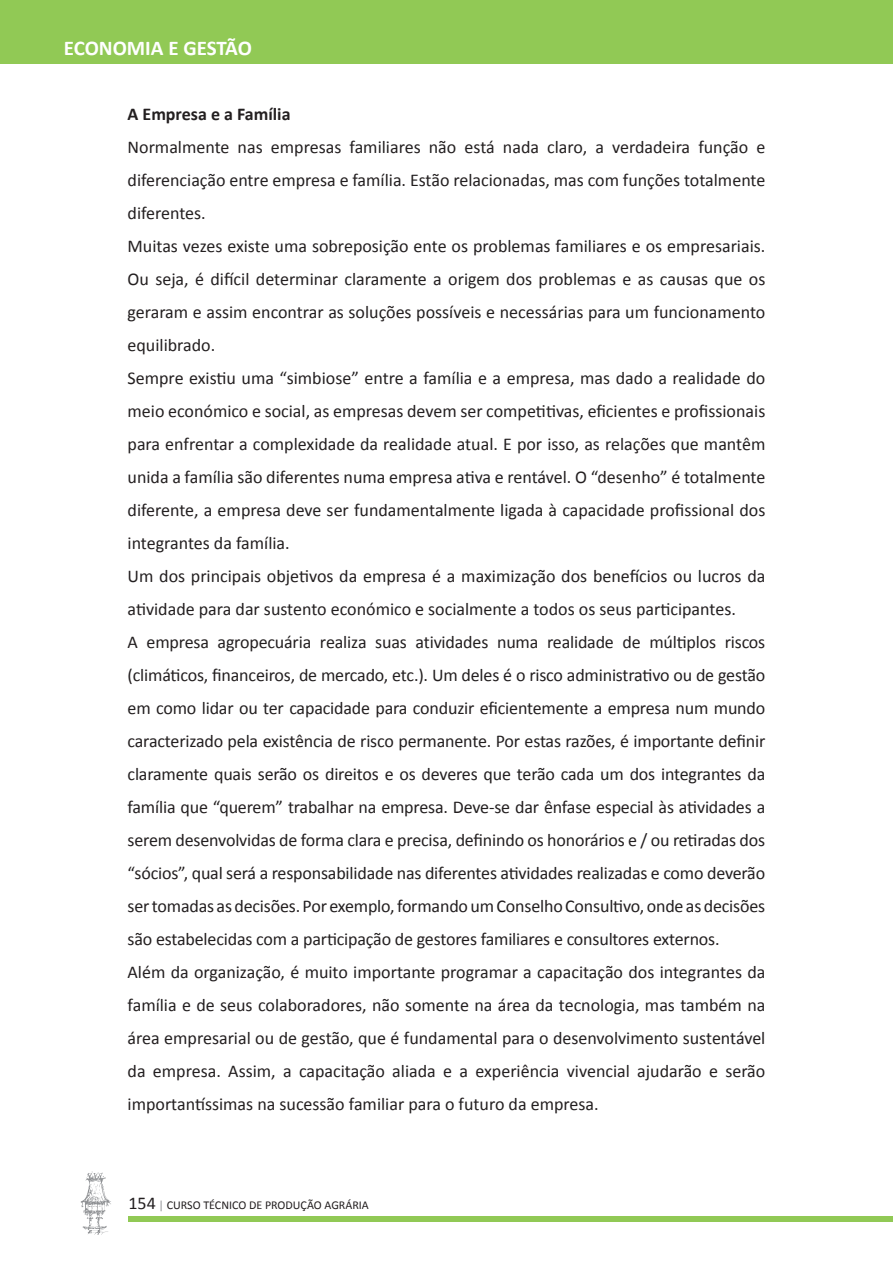
<style>
.page{position:relative;width:893px;height:1263px;background:#fff}
.page>*{position:absolute;margin:0;border:0;box-sizing:border-box;transform-origin:0 0}
.t1{font:700 21px "Calibri";letter-spacing:-.005em;color:#fff}
.Tx_Normal{font:18px/33px "Calibri";color:#231f20;text-align:justify}
.Tx_Normal-2{font:700 18px "Calibri";color:#231f20}
.t2{font:12px "Calibri";color:#231f20}
.s1{font-size:18px}
.s2{color:#8f9194}
</style>
<div class="page">
<div style="left:128px;top:1216px;width:765px;height:5px;background:#91c955"></div>
<div style="left:0;top:0;width:893px;height:64px;background:#91c955"></div>
<svg style="left:80px;top:1171px;width:31px;height:64px"></svg>
<p class="t1" style="left:64px;top:35px;width:190px">ECONOMIA E GESTÃO</p>
<p class="Tx_Normal-2" style="left:128px;top:102px;width:165px">A Empresa e a Família</p>
<p class="Tx_Normal" style="left:128px;top:130px;width:639px">Normalmente nas empresas familiares não está nada claro, a verdadeira função e diferenciação entre empresa e família. Estão relacionadas, mas com funções totalmente diferentes.</p>
<p class="Tx_Normal" style="left:128px;top:229px;width:639px">Muitas vezes existe uma sobreposição ente os problemas familiares e os empresariais.<br>Ou seja, é difícil determinar claramente a origem dos problemas e as causas que os geraram e assim encontrar as soluções possíveis e necessárias para um funcionamento equilibrado.</p>
<p class="Tx_Normal" style="left:128px;top:361px;width:639px">Sempre existiu uma “simbiose” entre a família e a empresa, mas dado a realidade do meio económico e social, as empresas devem ser competitivas, eficientes e profissionais para enfrentar a complexidade da realidade atual. E por isso, as relações que mantêm unida a família são diferentes numa empresa ativa e rentável. O “desenho” é totalmente diferente, a empresa deve ser fundamentalmente ligada à capacidade profissional dos integrantes da família.</p>
<p class="Tx_Normal" style="left:128px;top:559px;width:639px">Um dos principais objetivos da empresa é a maximização dos benefícios ou lucros da atividade para dar sustento económico e socialmente a todos os seus participantes.</p>
<p class="Tx_Normal" style="left:128px;top:625px;width:639px">A empresa agropecuária realiza suas atividades numa realidade de múltiplos riscos (climáticos, financeiros, de mercado, etc.). Um deles é o risco administrativo ou de gestão em como lidar ou ter capacidade para conduzir eficientemente a empresa num mundo caracterizado pela existência de risco permanente. Por estas razões, é importante definir claramente quais serão os direitos e os deveres que terão cada um dos integrantes da família que “querem” trabalhar na empresa. Deve-se dar ênfase especial às atividades a serem desenvolvidas de forma clara e precisa, definindo os honorários e / ou retiradas dos “sócios”, qual será a responsabilidade nas diferentes atividades realizadas e como deverão ser tomadas as decisões. Por exemplo, formando um Conselho Consultivo, onde as decisões são estabelecidas com a participação de gestores familiares e consultores externos.</p>
<p class="Tx_Normal" style="left:128px;top:955px;width:639px">Além da organização, é muito importante programar a capacitação dos integrantes da família e de seus colaboradores, não somente na área da tecnologia, mas também na área empresarial ou de gestão, que é fundamental para o desenvolvimento sustentável da empresa. Assim, a capacitação aliada e a experiência vivencial ajudarão e serão importantíssimas na sucessão familiar para o futuro da empresa.</p>
<p class="t2" style="left:128px;top:1197px;width:242px"><span class="s1">154</span> <span class="s2">|</span> CURSO TÉCNICO DE PRODUÇÃO AGRÁRIA</p>
</div>
